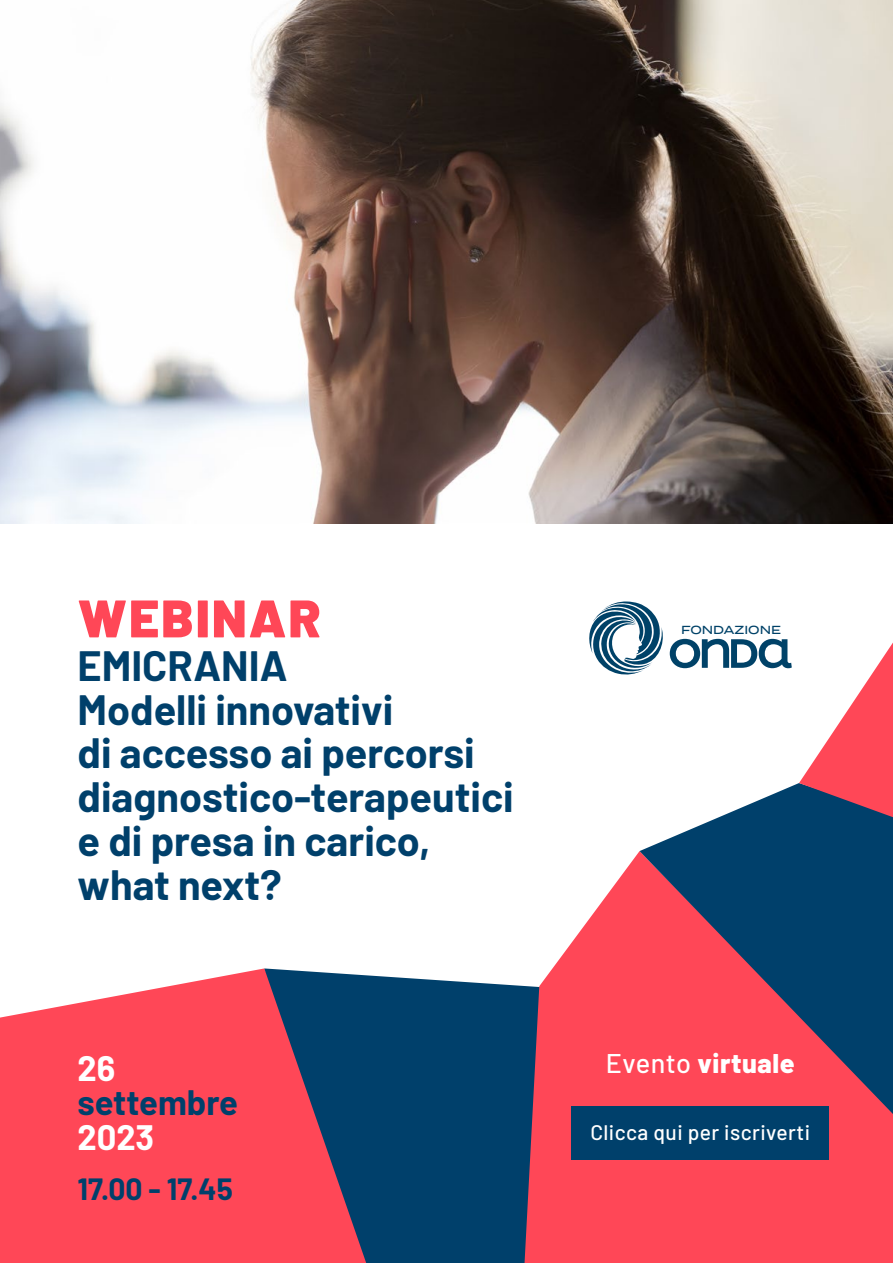
<style>
.page{position:relative;width:893px;height:1263px;background:#fff}
.page>*{position:absolute;margin:0;border:0;box-sizing:border-box;transform-origin:0 0}
.t1{font:900 52.65px "Barlow";letter-spacing:.04em;color:#ff4757}
.t2{font:700 41.4px/43.7px "Barlow";color:#00406b}
.t3{font:700 34.5px "Barlow";color:#00406b}
.t4{font:700 34.5px "Barlow";color:#fff}
.t5{font:700 30px "Barlow";color:#00406b}
.t6{font:800 27px "Barlow";letter-spacing:.02em;color:#fff}
.t7{font:500 21px "Barlow";letter-spacing:.02em;color:#fff}
.t8{font:500 11.7px "Termina";color:#004268}
.s1{font-weight:500}
</style>
<div class="page">
<img style="left:0;top:0;width:893px;height:523px">
<svg style="left:0;top:968px;width:264px;height:295px;background:#ff5665"></svg>
<svg style="left:264px;top:968px;width:261px;height:295px;background:#3a476b"></svg>
<svg style="left:525px;top:851px;width:368px;height:412px;background:#f75c6b"></svg>
<svg style="left:640px;top:783px;width:253px;height:331px;background:#774f6d"></svg>
<svg style="left:799px;top:642px;width:94px;height:175px"></svg>
<div style="left:571px;top:1107px;width:258px;height:53px;background:#00406b"></div>
<svg style="left:589px;top:601px;width:203px;height:74px"></svg>
<p class="t1" style="left:78px;top:579px;width:245px">WEBINAR</p>
<p class="t2" style="left:78px;top:641px;width:438px">EMICRANIA<br>Modelli innovativi<br>di accesso ai percorsi diagnostico-terapeutici e di presa in carico, what next?</p>
<p class="t4" style="left:78px;top:1043px;width:39px">26</p>
<p class="t3" style="left:78px;top:1077px;width:162px">settembre</p>
<p class="t4" style="left:78px;top:1112px;width:78px">2023</p>
<p class="t5" style="left:78px;top:1166px;width:157px">17.00 - 17.45</p>
<p class="t8" style="left:681px;top:621px;width:102px">FONDAZIONE</p>
<p class="t6" style="left:606px;top:1043px;width:190px"><span class="s1">Evento</span> virtuale</p>
<p class="t7" style="left:590px;top:1117px;width:221px">Clicca qui per iscriverti</p>
</div>
